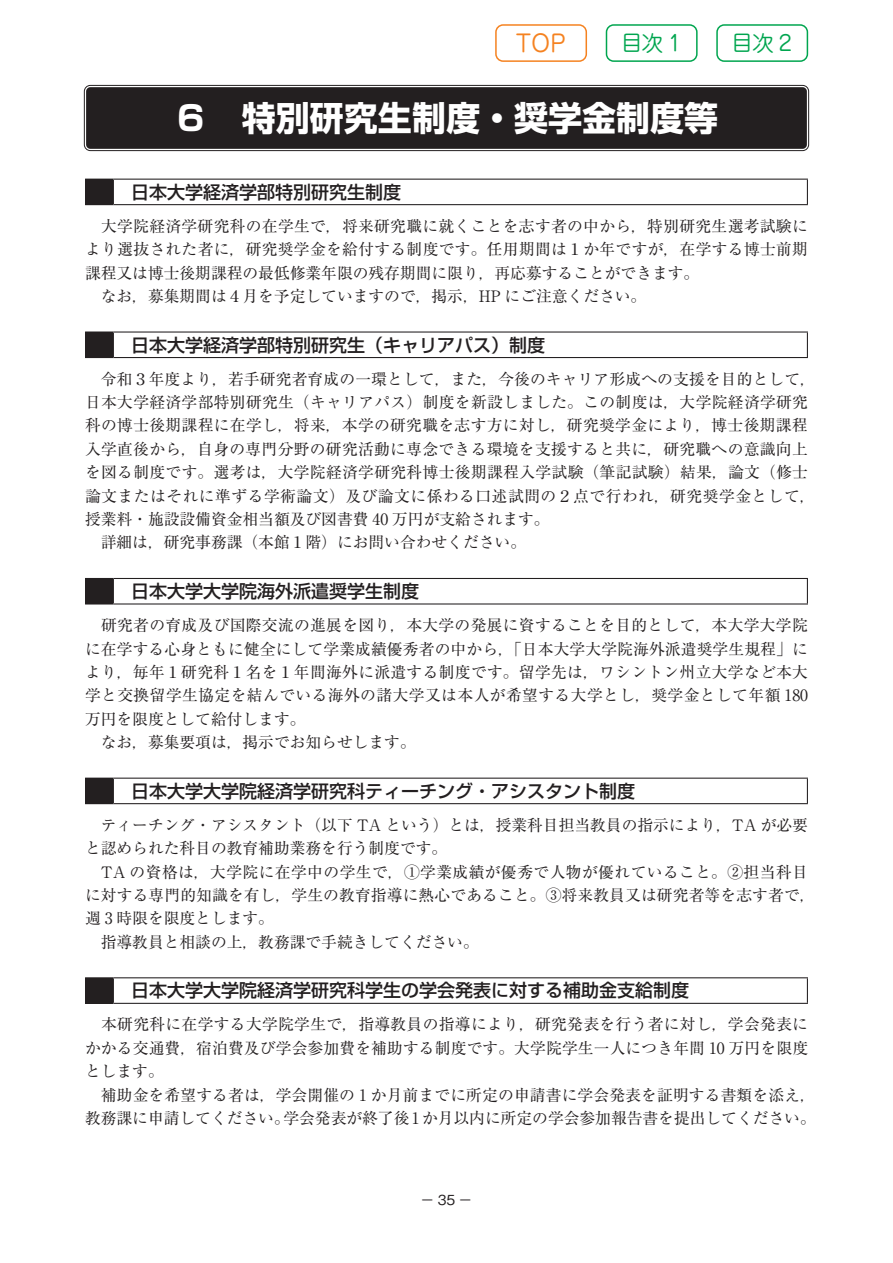
<style>
.page{position:relative;width:893px;height:1263px;background:#fff}
.page>*{position:absolute;margin:0;border:0;box-sizing:border-box;transform-origin:0 0}
.t1{font:700 34.05px "Shin Go Pro";color:#fff}
.t2{font:23.55px "Jun 201 Pro";color:#f58220}
.t3{font:21.3px "Jun 201 Pro";color:#00a54f}
.t4{font:500 18px "Shin Go Pro";color:#231f20}
.t5{font:15.75px/23.4px "Ryumin Pro";letter-spacing:.01em;color:#231f20}
.t6{font:500 13.8px "Gothic BBB Pro";color:#231f20}
</style>
<div class="page">
<div style="left:716px;top:24px;width:92px;height:38px;border:2px solid #00a54f;border-radius:7px"></div>
<div style="left:606px;top:24px;width:92px;height:38px;border:2px solid #00a54f;border-radius:7px"></div>
<div style="left:495px;top:24px;width:92px;height:38px;border:2px solid #f58220;border-radius:7px"></div>
<div style="left:86px;top:87px;width:721px;height:62px;background:#231f20;border-radius:4px"></div>
<div style="left:84px;top:85px;width:725px;height:66px;border:1px solid #231f20;border-radius:6px"></div>
<div style="left:88px;top:89px;width:717px;height:58px;border:1px solid #231f20;border-radius:2px"></div>
<hr style="left:113px;top:179px;width:695px;height:1px;background:#231f20">
<svg style="left:807px;top:180px;width:1px;height:24px"></svg>
<svg style="left:85px;top:179px;width:29px;height:26px"></svg>
<hr style="left:113px;top:204px;width:695px;height:1px;background:#231f20">
<hr style="left:85px;top:331px;width:28px;height:2px;background:#231f20">
<hr style="left:113px;top:331px;width:695px;height:2px;background:#231f20">
<svg style="left:807px;top:333px;width:1px;height:24px"></svg>
<svg style="left:85px;top:333px;width:29px;height:25px"></svg>
<hr style="left:113px;top:357px;width:695px;height:1px;background:#231f20">
<hr style="left:113px;top:578px;width:695px;height:1px;background:#231f20">
<svg style="left:807px;top:579px;width:1px;height:24px"></svg>
<svg style="left:85px;top:578px;width:29px;height:26px"></svg>
<hr style="left:113px;top:603px;width:695px;height:1px;background:#231f20">
<hr style="left:113px;top:778px;width:695px;height:1px;background:#231f20">
<svg style="left:807px;top:779px;width:1px;height:24px"></svg>
<svg style="left:85px;top:778px;width:29px;height:26px"></svg>
<hr style="left:113px;top:803px;width:695px;height:1px;background:#231f20">
<hr style="left:113px;top:977px;width:695px;height:1px;background:#231f20">
<svg style="left:807px;top:978px;width:1px;height:25px"></svg>
<svg style="left:85px;top:977px;width:29px;height:27px"></svg>
<hr style="left:113px;top:1003px;width:695px;height:1px;background:#231f20">
<h2 class="t2" style="left:515px;top:24px;width:52px">TOP</h2>
<h3 class="t3" style="left:621px;top:26px;width:62px">目次 1</h3>
<h3 class="t3" style="left:732px;top:26px;width:62px">目次 2</h3>
<h1 class="t1" style="left:174px;top:91px;width:546px">６　特別研究生制度・奨学金制度等</h1>
<p class="t4" style="left:131px;top:177px;width:272px">日本大学経済学部特別研究生制度</p>
<p class="t5" style="left:85px;top:213px;width:724px">　大学院経済学研究科の在学生で，将来研究職に就くことを志す者の中から，特別研究生選考試験により選抜された者に，研究奨学金を給付する制度です。任用期間は１か年ですが，在学する博士前期課程又は博士後期課程の最低修業年限の残存期間に限り，再応募することができます。<br>　なお，募集期間は４月を予定していますので，掲示，HP にご注意ください。</p>
<p class="t4" style="left:131px;top:330px;width:416px">日本大学経済学部特別研究生（キャリアパス）制度</p>
<p class="t5" style="left:85px;top:366px;width:732px">　令和３年度より，若手研究者育成の一環として，また，今後のキャリア形成への支援を目的として，日本大学経済学部特別研究生（キャリアパス）制度を新設しました。この制度は，大学院経済学研究科の博士後期課程に在学し，将来，本学の研究職を志す方に対し，研究奨学金により，博士後期課程入学直後から，自身の専門分野の研究活動に専念できる環境を支援すると共に，研究職への意識向上を図る制度です。選考は，大学院経済学研究科博士後期課程入学試験（筆記試験）結果，論文（修士論文またはそれに準ずる学術論文）及び論文に係わる口述試問の２点で行われ，研究奨学金として，授業料・施設設備資金相当額及び図書費 40 万円が支給されます。<br>　詳細は，研究事務課（本館１階）にお問い合わせください。</p>
<p class="t4" style="left:131px;top:576px;width:290px">日本大学大学院海外派遣奨学生制度</p>
<p class="t5" style="left:85px;top:612px;width:725px">　研究者の育成及び国際交流の進展を図り，本大学の発展に資することを目的として，本大学大学院に在学する心身ともに健全にして学業成績優秀者の中から，「日本大学大学院海外派遣奨学生規程」により，毎年１研究科１名を１年間海外に派遣する制度です。留学先は，ワシントン州立大学など本大学と交換留学生協定を結んでいる海外の諸大学又は本人が希望する大学とし，奨学金として年額 180万円を限度として給付します。<br>　なお，募集要項は，掲示でお知らせします。</p>
<p class="t4" style="left:131px;top:776px;width:506px">日本大学大学院経済学研究科ティーチング・アシスタント制度</p>
<p class="t5" style="left:85px;top:812px;width:732px">　ティーチング・アシスタント（以下 TA という）とは，授業科目担当教員の指示により，TA が必要と認められた科目の教育補助業務を行う制度です。<br>　TA の資格は，大学院に在学中の学生で，①学業成績が優秀で人物が優れていること。②担当科目に対する専門的知識を有し，学生の教育指導に熱心であること。③将来教員又は研究者等を志す者で，週 3 時限を限度とします。<br>　指導教員と相談の上，教務課で手続きしてください。</p>
<p class="t4" style="left:131px;top:976px;width:560px">日本大学大学院経済学研究科学生の学会発表に対する補助金支給制度</p>
<p class="t5" style="left:85px;top:1012px;width:732px">　本研究科に在学する大学院学生で，指導教員の指導により，研究発表を行う者に対し，学会発表にかかる交通費，宿泊費及び学会参加費を補助する制度です。大学院学生一人につき年間 10 万円を限度とします。<br>　補助金を希望する者は，学会開催の 1 か月前までに所定の申請書に学会発表を証明する書類を添え，教務課に申請してください。学会発表が終了後1か月以内に所定の学会参加報告書を提出してください。</p>
<p class="t6" style="left:420px;top:1189px;width:53px">−35−</p>
</div>
